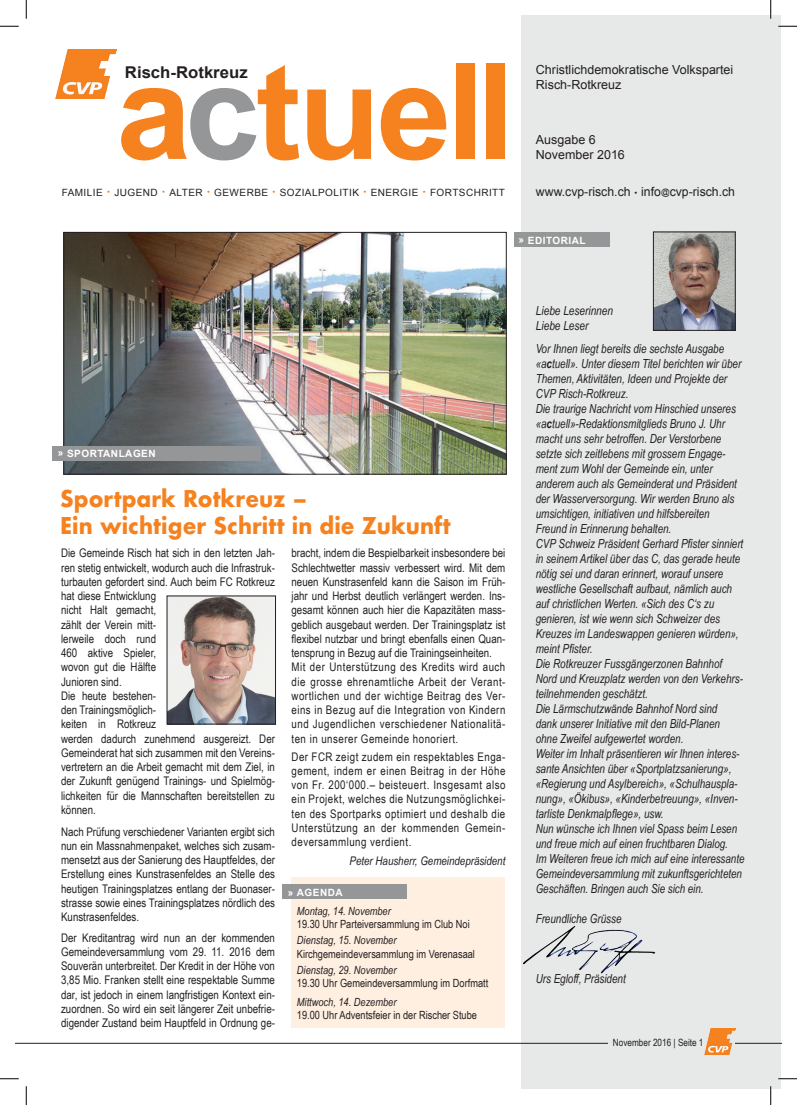
<style>
.page{position:relative;width:797px;height:1105px;background:#fff}
.page>*{position:absolute;margin:0;border:0;box-sizing:border-box;transform-origin:0 0}
.t1{font:700 133.75px "Arial";letter-spacing:-.035em;color:#f5821f}
.t2{font:700 22.5px/27px "Futura";color:#f5821f;scale:.94 1}
.t3{font:700 16.25px "Arial";color:#231f20}
.t4{font:italic 12.5px/15px "Arial Narrow";color:#231f20;scale:.96 1}
.t5{font:12.5px/15px "Arial";color:#231f20}
.t6{font:italic 12.5px/15px "Arial Narrow";color:#231f20}
.t7{font:11.88px/14.2px "Arial Narrow";color:#231f20;text-align:justify}
.t8{font:italic 11.88px "Arial Narrow";color:#231f20}
.t9{font:11.25px "Arial Narrow";color:#231f20}
.t10{font:italic 11.25px "Arial Narrow";color:#231f20}
.t11{font:10px "Arial";letter-spacing:.045em;color:#231f20}
.t12{font:700 10px "Arial";letter-spacing:.05em;color:#fff}
.t13{font:10px "Arial Narrow";color:#231f20}
.s1{color:#949698}
.s2{font-size:8.75px}
.s3{font-weight:700}
</style>
<div class="page">
<img style="left:65px;top:234px;width:439px;height:238px">
<div style="left:63px;top:232px;width:443px;height:242px;border:1px solid #231f20"></div>
<img style="left:55px;top:50px;width:61px;height:49px">
<div style="left:521px;top:16px;width:260px;height:1073px;background:#e7e8e8"></div>
<div style="left:514px;top:232px;width:96px;height:15px;background:#949698"></div>
<hr style="left:16px;top:1043px;width:765px;height:1px;background:#231f20">
<div style="left:608px;top:1039px;width:127px;height:8px;background:#e7e8e8"></div>
<img style="left:704px;top:1029px;width:31px;height:25px">
<img style="left:523px;top:925px;width:132px;height:48px">
<div style="left:292px;top:877px;width:213px;height:151px;background:#ffefe1"></div>
<div style="left:283px;top:885px;width:124px;height:14px;background:#949698"></div>
<img style="left:169px;top:598px;width:105px;height:124px">
<div style="left:167px;top:596px;width:109px;height:128px;border:1px solid #231f20"></div>
<div style="left:53px;top:446px;width:208px;height:15px;background:#949698"></div>
<img style="left:655px;top:234px;width:78px;height:95px">
<div style="left:653px;top:232px;width:82px;height:99px;border:1px solid #231f20"></div>
<svg style="left:0;top:25px;width:19px;height:2px"></svg>
<svg style="left:778px;top:25px;width:19px;height:2px"></svg>
<svg style="left:0;top:1078px;width:19px;height:1px"></svg>
<svg style="left:778px;top:1078px;width:19px;height:1px"></svg>
<svg style="left:25px;top:0;width:2px;height:19px"></svg>
<svg style="left:25px;top:1086px;width:2px;height:19px"></svg>
<svg style="left:770px;top:0;width:1px;height:19px"></svg>
<svg style="left:770px;top:1086px;width:1px;height:19px"></svg>
<h1 class="t1" style="left:116px;top:23px;width:399px">a<span class="s1">c</span>tuell</h1>
<h3 class="t3" style="left:125px;top:62px;width:124px">Risch-Rotkreuz</h3>
<p class="t11" style="left:62px;top:186px;width:445px">FAMILIE JUGEND ALTER GEWERBE SOZIALPOLITIK ENERGIE FORTSCHRITT</p>
<p class="t5" style="left:536px;top:63px;width:199px">Christlichdemokratische Volkspartei<br>Risch-Rotkreuz</p>
<p class="t5" style="left:536px;top:133px;width:90px">Ausgabe 6<br>November 2016</p>
<p class="t5" style="left:536px;top:184px;width:201px">www.cvp-risch.ch info<span class="s2">@</span>cvp-risch.ch</p>
<p class="t12" style="left:518px;top:233px;width:69px">» EDITORIAL</p>
<p class="t12" style="left:58px;top:447px;width:99px">» SPORTANLAGEN</p>
<h2 class="t2" style="left:60px;top:485px;width:417px">Sportpark Rotkreuz –<br>Ein wichtiger Schritt in die Zukunft</h2>
<p class="t7" style="left:61px;top:545px;width:215px;text-align:left">Die Gemeinde Risch hat sich in den letzten Jah&shy;ren stetig entwickelt, wodurch auch die Infrastruk&shy;turbauten gefordert sind. Auch beim FC Rotkreuz hat diese Entwicklung<br>nicht Halt gemacht,<br>zählt der Verein mitt-<br>lerweile doch rund<br>460 aktive Spieler,<br>wovon gut die Hälfte<br>Junioren sind.<br>Die heute bestehen-<br>den Trainingsmöglich-<br>keiten in Rotkreuz<br>werden dadurch zunehmend ausgereizt. Der<br>Gemeinderat hat sich zusammen mit den Vereins&shy;vertretern an die Arbeit gemacht mit dem Ziel, in der Zukunft genügend Trainings- und Spielmög&shy;lichkeiten für die Mannschaften bereitstellen zu können.</p>
<p class="t7" style="left:61px;top:824px;width:215px">Nach Prüfung verschiedener Varianten ergibt sich nun ein Massnahmenpaket, welches sich zusam&shy;mensetzt aus der Sanierung des Hauptfeldes, der Erstellung eines Kunstrasenfeldes an Stelle des heutigen Trainingsplatzes entlang der Buonaser&shy;strasse sowie eines Trainingsplatzes nördlich des Kunstrasenfeldes.</p>
<p class="t7" style="left:61px;top:930px;width:215px">Der Kreditantrag wird nun an der kommenden Gemeindeversammlung vom 29. 11. 2016 dem Souverän unterbreitet. Der Kredit in der Höhe von 3,85 Mio. Franken stellt eine respektable Summe dar, ist jedoch in einem langfristigen Kontext ein&shy;zuordnen. So wird ein seit längerer Zeit unbefrie&shy;digender Zustand beim Hauptfeld in Ordnung ge-</p>
<p class="t7" style="left:291px;top:545px;width:215px;text-align:left">bracht, indem die Bespielbarkeit insbesondere bei Schlechtwetter massiv verbessert wird. Mit dem neuen Kunstrasenfeld kann die Saison im Früh&shy;jahr und Herbst deutlich verlängert werden. Ins&shy;gesamt können auch hier die Kapazitäten mass&shy;geblich ausgebaut werden. Der Trainingsplatz ist flexibel nutzbar und bringt ebenfalls einen Quan&shy;tensprung in Bezug auf die Trainingseinheiten.<br>Mit der Unterstützung des Kredits wird auch die grosse ehrenamtliche Arbeit der Verant&shy;wortlichen und der wichtige Beitrag des Ver&shy;eins in Bezug auf die Integration von Kindern und Jugendlichen verschiedener Nationalitä&shy;ten in unserer Gemeinde honoriert.</p>
<p class="t7" style="left:291px;top:749px;width:215px">Der FCR zeigt zudem ein respektables Enga&shy;gement, indem er einen Beitrag in der Höhe von Fr. 200‘000.– beisteuert. Insgesamt also ein Projekt, welches die Nutzungsmöglichkei&shy;ten des Sportparks optimiert und deshalb die Unterstützung an der kommenden Gemein&shy;deversammlung verdient.</p>
<p class="t8" style="left:349px;top:853px;width:157px">Peter Hausherr, Gemeindepräsident</p>
<p class="t12" style="left:288px;top:886px;width:56px">» AGENDA</p>
<p class="t10" style="left:297px;top:903px;width:95px">Montag, 14. November</p>
<p class="t9" style="left:297px;top:916px;width:174px">19.30 Uhr Parteiversammlung im Club Noi</p>
<p class="t10" style="left:297px;top:932px;width:101px">Dienstag, 15. November</p>
<p class="t9" style="left:297px;top:946px;width:179px">Kirchgemeindeversammlung im Verenasaal</p>
<p class="t10" style="left:297px;top:962px;width:101px">Dienstag, 29. November</p>
<p class="t9" style="left:297px;top:975px;width:193px">19.30 Uhr Gemeindeversammlung im Dorfmatt</p>
<p class="t10" style="left:297px;top:994px;width:101px">Mittwoch, 14. Dezember</p>
<p class="t9" style="left:297px;top:1007px;width:181px">19.00 Uhr Adventsfeier in der Rischer Stube</p>
<p class="t6" style="left:536px;top:303px;width:79px">Liebe Leserinnen<br>Liebe Leser</p>
<p class="t4" style="left:535px;top:340px;width:219px">Vor Ihnen liegt bereits die sechste Ausgabe «a<span class="s3">c</span>tuell». Unter diesem Titel berichten wir über Themen, Aktivitäten, Ideen und Projekte der CVP Risch-Rotkreuz.<br>Die traurige Nachricht vom Hinschied unseres «a<span class="s3">c</span>tuell»-Redaktionsmitglieds Bruno J. Uhr macht uns sehr betroffen. Der Verstorbene setzte sich zeitlebens mit grossem Engage&shy;ment zum Wohl der Gemeinde ein, unter anderem auch als Gemeinderat und Präsident der Wasserversorgung. Wir werden Bruno als umsichtigen, initiativen und hilfsbereiten<br>Freund in Erinnerung behalten.<br>CVP Schweiz Präsident Gerhard Pfister sinniert in seinem Artikel über das C, das gerade heute nötig sei und daran erinnert, worauf unsere westliche Gesellschaft aufbaut, nämlich auch auf christlichen Werten. «Sich des C‘s zu genieren, ist wie wenn sich Schweizer des Kreuzes im Landeswappen genieren würden», meint Pfister.<br>Die Rotkreuzer Fussgängerzonen Bahnhof Nord und Kreuzplatz werden von den Verkehrs&shy;teilnehmenden geschätzt.<br>Die Lärmschutzwände Bahnhof Nord sind<br>dank unserer Initiative mit den Bild-Planen ohne Zweifel aufgewertet worden.<br>Weiter im Inhalt präsentieren wir Ihnen interes&shy;sante Ansichten über «Sportplatzsanierung», «Regierung und Asylbereich», «Schulhauspla&shy;nung», «Ökibus», «Kinderbetreuung», «Inven&shy;tarliste Denkmalpflege», usw.<br>Nun wünsche ich Ihnen viel Spass beim Lesen und freue mich auf einen fruchtbaren Dialog.<br>Im Weiteren freue ich mich auf eine interessante Gemeindeversammlung mit zukunftsgerichteten Geschäften. Bringen auch Sie sich ein.</p>
<p class="t4" style="left:535px;top:910px;width:91px">Freundliche Grüsse</p>
<p class="t4" style="left:535px;top:970px;width:95px">Urs Egloff, Präsident</p>
<p class="t13" style="left:613px;top:1035px;width:92px">November 2016 | Seite 1</p>
</div>
